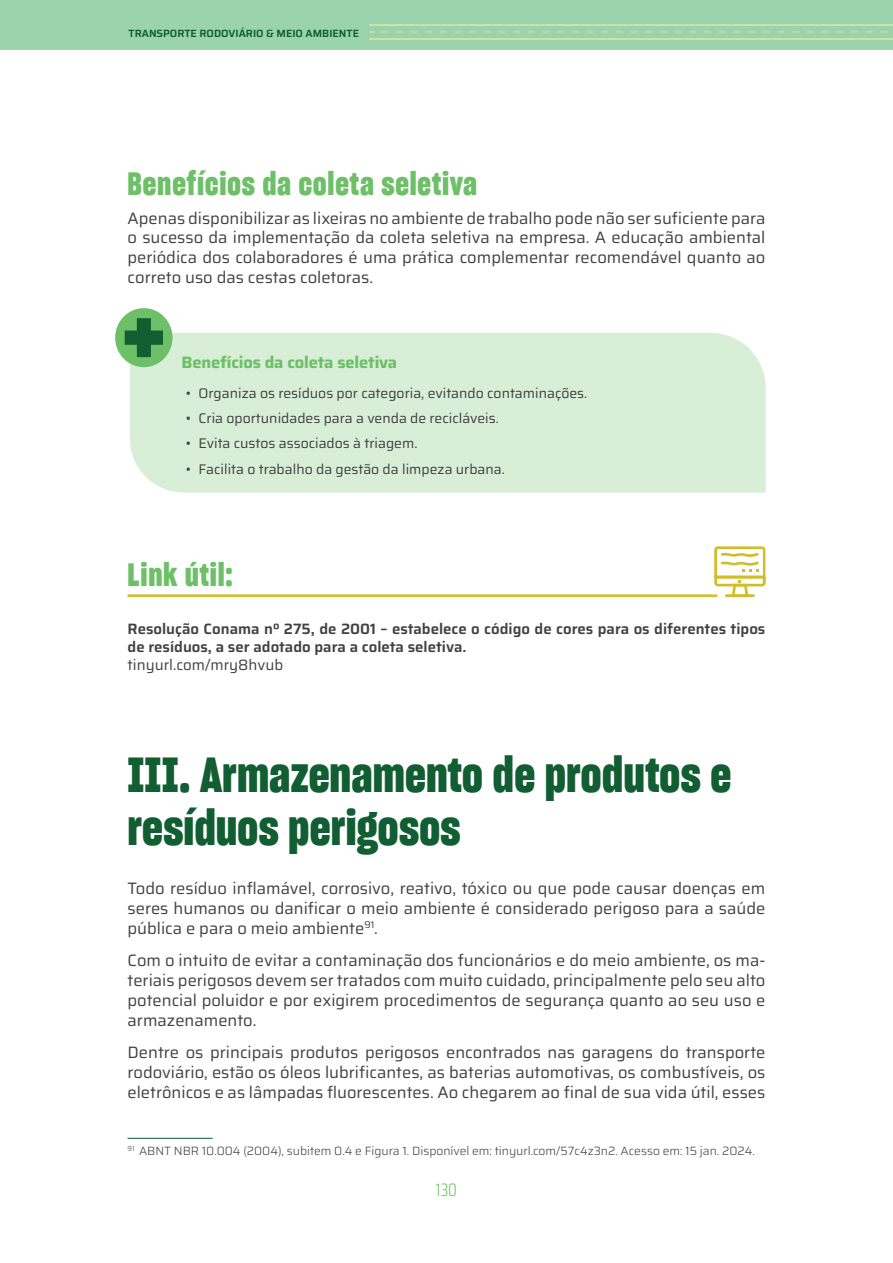
<style>
.page{position:relative;width:893px;height:1263px;background:#fff}
.page>*{position:absolute;margin:0;border:0;box-sizing:border-box;transform-origin:0 0}
.t1{font:700 48px/52.5px "Sharp Grotesk";color:#115e32}
.t2{font:700 31.5px "Sharp Grotesk";letter-spacing:.02em;color:#6dc067}
.t3{font:300 18px "Saira Condensed";color:#6dc067}
.t4{font:16.5px/19.8px "Saira";color:#414042;text-align:justify}
.t5{font:700 16.5px "Saira";letter-spacing:-.01em;color:#6dc067}
.t6{font:600 15px/18px "Saira";color:#414042}
.t7{font:15px "Saira";color:#414042}
.t8{font:13.95px "Saira";color:#414042}
.t9{font:300 12px "Saira";color:#414042}
.t10{font:600 10.5px "Saira";color:#115e32}
</style>
<div class="page">
<div style="left:0;top:0;width:893px;height:50px;background:#9bd3ae"></div>
<hr style="left:370px;top:24px;width:523px;height:2px;background:#d1e39b">
<hr style="left:128px;top:594px;width:589px;height:3px;background:#d3bc2a">
<hr style="left:128px;top:1138px;width:85px;height:1px;background:#115e32">
<div style="left:130px;top:333px;width:636px;height:160px;background:#d9eed7"></div>
<div style="left:115px;top:308px;width:58px;height:59px;background:#6dc067;border-radius:50%"></div>
<svg style="left:125px;top:318px;width:38px;height:39px"></svg>
<svg style="left:714px;top:546px;width:52px;height:51px"></svg>
<p class="t10" style="left:129px;top:25px;width:232px">TRANSPORTE RODOVIÁRIO &amp; MEIO AMBIENTE</p>
<h2 class="t2" style="left:128px;top:162px;width:351px">Benefícios da coleta seletiva</h2>
<p class="t4" style="left:128px;top:207px;width:639px">Apenas disponibilizar as lixeiras no ambiente de trabalho pode não ser suficiente para o sucesso da implementação da coleta seletiva na empresa. A educação ambiental periódica dos colaboradores é uma prática complementar recomendável quanto ao correto uso das cestas coletoras.</p>
<p class="t5" style="left:182px;top:349px;width:217px">Benefícios da coleta seletiva</p>
<p class="t8" style="left:186px;top:382px;width:403px">• Organiza os resíduos por categoria, evitando contaminações.</p>
<p class="t8" style="left:186px;top:407px;width:315px">• Cria oportunidades para a venda de recicláveis.</p>
<p class="t8" style="left:186px;top:432px;width:233px">• Evita custos associados à triagem.</p>
<p class="t8" style="left:186px;top:457px;width:321px">• Facilita o trabalho da gestão da limpeza urbana.</p>
<h2 class="t2" style="left:128px;top:553px;width:107px">Link útil:</h2>
<p class="t6" style="left:128px;top:619px;width:639px">Resolução Conama nº 275, de 2001 – estabelece o código de cores para os diferentes tipos de resíduos, a ser adotado para a coleta seletiva.</p>
<p class="t7" style="left:128px;top:652px;width:157px">tinyurl.com/mry8hvub</p>
<h1 class="t1" style="left:128px;top:748px;width:605px">III. Armazenamento de produtos e resíduos perigosos</h1>
<p class="t4" style="left:128px;top:878px;width:639px">Todo resíduo inflamável, corrosivo, reativo, tóxico ou que pode causar doenças em seres humanos ou danificar o meio ambiente é considerado perigoso para a saúde pública e para o meio ambiente<sup>91</sup>.</p>
<p class="t4" style="left:128px;top:950px;width:639px">Com o intuito de evitar a contaminação dos funcionários e do meio ambiente, os ma&shy;teriais perigosos devem ser tratados com muito cuidado, principalmente pelo seu alto potencial poluidor e por exigirem procedimentos de segurança quanto ao seu uso e armazenamento.</p>
<p class="t4" style="left:128px;top:1042px;width:639px">Dentre os principais produtos perigosos encontrados nas garagens do transporte rodoviário, estão os óleos lubrificantes, as baterias automotivas, os combustíveis, os eletrônicos e as lâmpadas fluorescentes. Ao chegarem ao final de sua vida útil, esses</p>
<p class="t9" style="left:128px;top:1140px;width:629px"><sup>91</sup> ABNT NBR 10.004 (2004), subitem 0.4 e Figura 1. Disponível em: tinyurl.com/57c4z3n2. Acesso em: 15 jan. 2024.</p>
<p class="t3" style="left:436px;top:1175px;width:23px">130</p>
</div>
